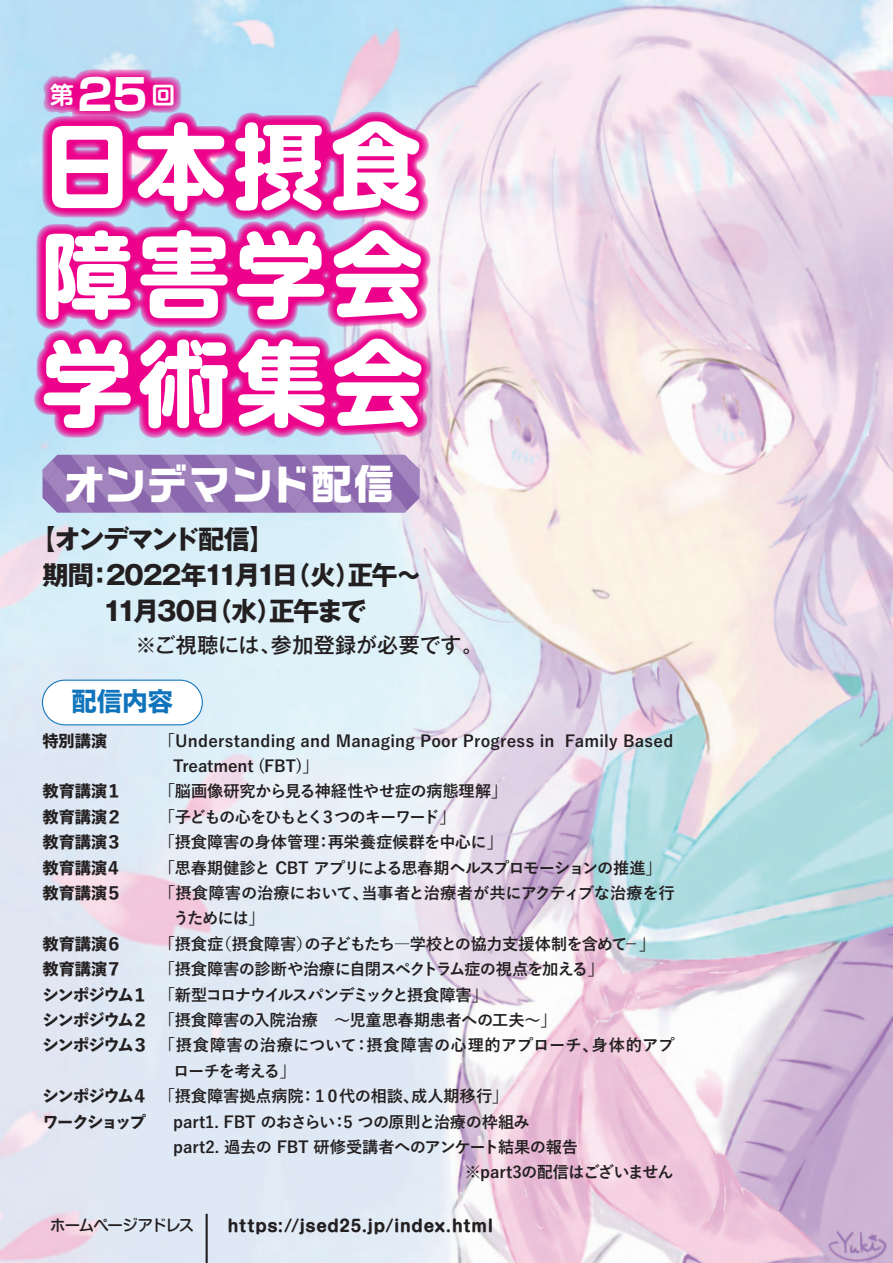
<style>
.page{position:relative;width:893px;height:1263px;background:#fff}
.page>*{position:absolute;margin:0;border:0;box-sizing:border-box;transform-origin:0 0}
.t1{font:700 93.15px/108.6px "Shin M Go Pro";letter-spacing:.06em;color:#fff;text-align:justify}
.t2{font:700 41.25px "Ro G San Srf Std";letter-spacing:.02em;color:#fff}
.t3{font:700 26.25px/36.2px "Gothic MB101 Pr 5";letter-spacing:-.085em;color:#231f20}
.t4{font:800 25.88px "Yu Go Std N";color:#1074bc}
.t5{font:700 23.85px "UD Shin M Go Pr 6 N De";color:#fff}
.t6{font:500 21px "Gothic MB101 Pr 5";letter-spacing:.005em;color:#231f20}
.t7{font:700 16.27px "Yu Go Pr 6 N";letter-spacing:-.015em;color:#231f20}
.t8{font:700 16.27px "Yu Go Pr 6 N";letter-spacing:.01em;color:#231f20}
.t9{font:700 16.27px "Yu Go Pr 6 N";letter-spacing:-.045em;color:#231f20}
.t10{font:700 16.27px "Yu Go Pr 6 N";letter-spacing:-.055em;color:#231f20}
.t11{font:700 16.27px "Yu Go Pr 6 N";letter-spacing:.025em;color:#231f20}
.t12{font:800 16.27px/25.4px "Yu Go Std N";letter-spacing:-.07em;color:#231f20}
.t13{font:800 16.27px/25.4px "Yu Go Std N";letter-spacing:-.05em;color:#231f20;text-align:justify}
.t14{font:700 16.27px "Yu Go Pr 6 N";letter-spacing:-.09em;color:#231f20}
.t15{font:700 16.27px "Yu Go Pr 6 N";letter-spacing:-.085em;color:#231f20}
.t16{font:800 16.27px/25.4px "Yu Go Std N";letter-spacing:-.1em;color:#231f20}
.t17{font:700 16.27px "Yu Go Pr 6 N";letter-spacing:-.065em;color:#231f20}
.t18{font:700 16.2px "Shin M Go Pro";letter-spacing:.025em;color:#231f20}
.t19{font:500 15.38px "Shin M Go Pro";letter-spacing:-.075em;color:#231f20}
.s1{font-family:"Zen Go N Std";font-size:43.05px}
</style>
<div class="page">
<img style="left:0;top:0;width:893px;height:1263px">
<div style="left:42px;top:680px;width:160px;height:45px;background:#fff;border-radius:22px"></div>
<div style="left:42px;top:680px;width:161px;height:45px;border:1px solid #1074bc;border-radius:22px"></div>
<svg style="left:0;top:0;width:541px;height:654px;background:#dc9cd1"></svg>
<svg style="left:146px;top:77px;width:35px;height:36px"></svg>
<hr style="left:206px;top:1214px;width:2px;height:49px;background:#231f20">
<svg style="left:43px;top:455px;width:377px;height:58px;background:#9777b5"></svg>
<h3 class="t5" style="left:50px;top:74px;width:127px">第<span class="s1">25</span>回</h3>
<h1 class="t1" style="left:42px;top:101px;width:383px">日本摂食障害学会学術集会</h1>
<h2 class="t2" style="left:64px;top:455px;width:332px">オンデマンド配信</h2>
<h3 class="t3" style="left:43px;top:519px;width:381px;text-indent:-13px">【オンデマンド配信】<br>期間：2022年11月1日（火）正午～　　 11月30日（水）正午まで</h3>
<p class="t6" style="left:43px;top:627px;width:442px">　　　　 ※ご視聴には、参加登録が必要です。</p>
<h3 class="t4" style="left:71px;top:681px;width:104px">配信内容</h3>
<p class="t8" style="left:159px;top:731px;width:516px">「Understanding and Managing Poor Progress in Family Based</p>
<p class="t7" style="left:173px;top:757px;width:147px">Treatment (FBT)」</p>
<p class="t7" style="left:159px;top:782px;width:350px">「脳画像研究から見る神経性やせ症の病態理解」</p>
<p class="t15" style="left:159px;top:808px;width:299px">「子どもの心をひもとく３つのキーワード」</p>
<p class="t7" style="left:159px;top:833px;width:346px">「摂食障害の身体管理：再栄養症候群を中心に」</p>
<p class="t10" style="left:159px;top:858px;width:505px">「思春期健診と CBT アプリによる思春期ヘルスプロモーションの推進」</p>
<p class="t7" style="left:159px;top:884px;width:518px">「摂食障害の治療において、当事者と治療者が共にアクティブな治療を行</p>
<p class="t7" style="left:173px;top:909px;width:93px">うためには」</p>
<p class="t7" style="left:159px;top:935px;width:498px">「摂食症（摂食障害）の子どもたち―学校との協力支援体制を含めて－」</p>
<p class="t9" style="left:159px;top:960px;width:447px">「摂食障害の診断や治療に自閉スペクトラム症の視点を加える」</p>
<p class="t14" style="left:159px;top:985px;width:331px">「新型コロナウイルスパンデミックと摂食障害」</p>
<p class="t7" style="left:159px;top:1011px;width:400px">「摂食障害の入院治療　～児童思春期患者への工夫～」</p>
<p class="t11" style="left:159px;top:1036px;width:517px">「摂食障害の治療について：摂食障害の心理的アプローチ、身体的アプ</p>
<p class="t17" style="left:173px;top:1062px;width:124px">ローチを考える」</p>
<p class="t7" style="left:159px;top:1087px;width:351px">「摂食障害拠点病院：１０代の相談、成人期移行」</p>
<p class="t7" style="left:173px;top:1112px;width:358px">part1. FBT のおさらい：5 つの原則と治療の枠組み</p>
<p class="t7" style="left:173px;top:1138px;width:406px">part2. 過去の FBT 研修受講者へのアンケート結果の報告</p>
<p class="t9" style="left:465px;top:1163px;width:210px">※part3の配信はございません</p>
<p class="t13" style="left:43px;top:728px;width:66px">特別講演</p>
<p class="t13" style="left:43px;top:779px;width:81px">教育講演１教育講演２教育講演３教育講演４教育講演５</p>
<p class="t12" style="left:43px;top:931px;width:107px">教育講演６<br>教育講演７<br>シンポジウム１シンポジウム２シンポジウム３</p>
<p class="t16" style="left:43px;top:1083px;width:107px">シンポジウム４ワークショップ</p>
<p class="t19" style="left:50px;top:1213px;width:145px">ホームぺージアドレス</p>
<p class="t18" style="left:227px;top:1212px;width:267px">https://jsed25.jp/index.html</p>
</div>
